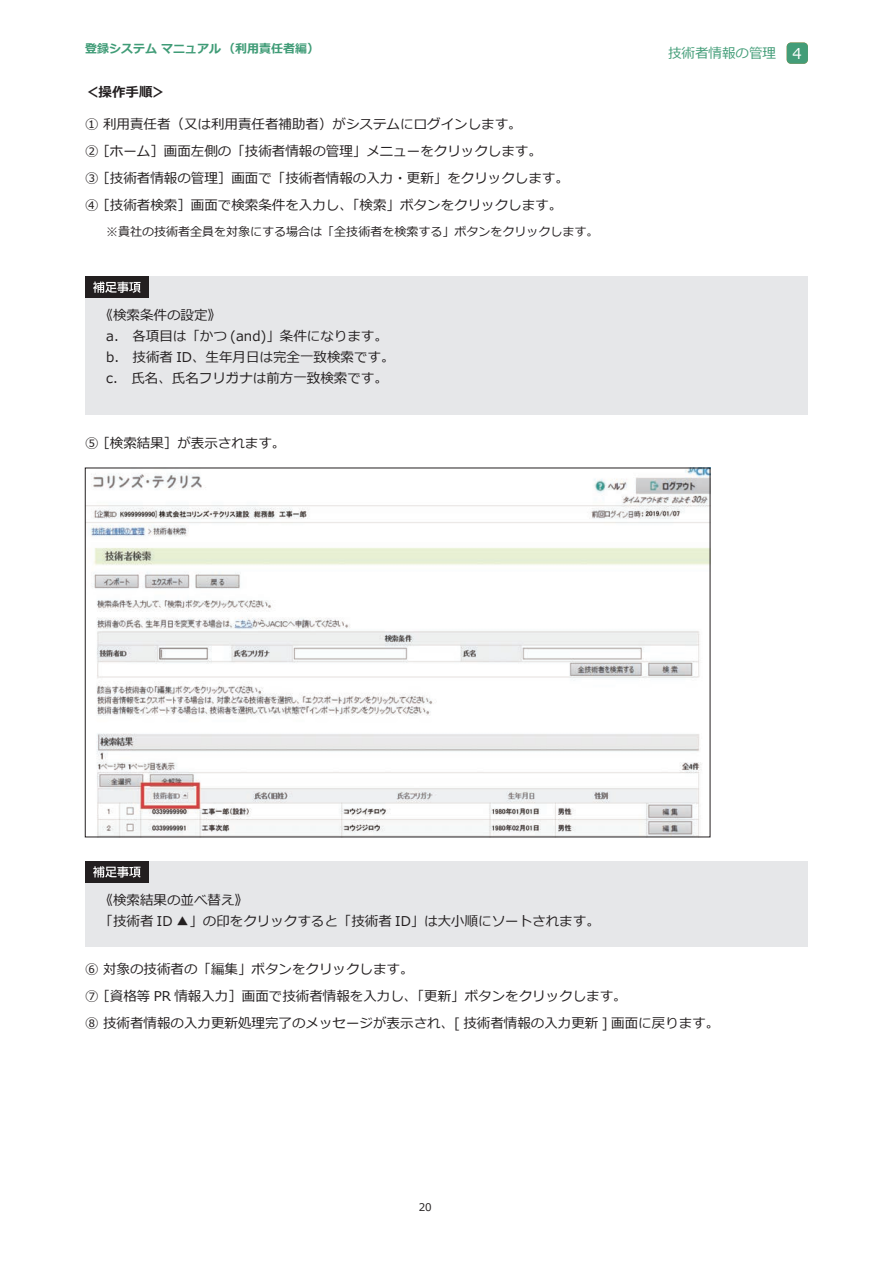
<style>
.page{position:relative;width:893px;height:1263px;background:#fff}
.page>*{position:absolute;margin:0;border:0;box-sizing:border-box;transform-origin:0 0}
.t1{font:15px "Meiryo";color:#fff}
.t2{font:13.5px/27px "Meiryo";color:#231f20}
.t3{font:13.5px "Meiryo";color:#439d78}
.t4{font:700 13.5px "Meiryo";color:#231f20}
.t5{font:12px "Meiryo";color:#231f20}
.t6{font:700 12px "Meiryo";color:#409c77}
.t7{font:10.5px "Meiryo";color:#231f20}
</style>
<div class="page">
<div style="left:787px;top:43px;width:21px;height:21px;background:#439d78;border-radius:4px"></div>
<div style="left:85px;top:276px;width:723px;height:139px;background:#e6e7e9"></div>
<div style="left:85px;top:276px;width:64px;height:22px;background:#231f20"></div>
<svg style="left:93px;top:281px;width:48px;height:12px"></svg>
<img style="left:87px;top:470px;width:621px;height:365px">
<div style="left:85px;top:861px;width:723px;height:85px;background:#e6e7e9"></div>
<div style="left:85px;top:861px;width:64px;height:21px;background:#231f20"></div>
<svg style="left:93px;top:866px;width:48px;height:11px"></svg>
<p class="t6" style="left:85px;top:41px;width:235px">登録システムマニュアル（利用責任者編(</p>
<p class="t4" style="left:85px;top:82px;width:82px">＜操作手順&lt;</p>
<p class="t2" style="left:85px;top:111px;width:485px">① 利用責任者（又は利用責任者補助者）がシステムにログインします。<br>② ［ホーム］画面左側の「技術者情報の管理」メニューをクリックします。<br>③ ［技術者情報の管理］画面で「技術者情報の入力・更新」をクリックします。④ ［技術者検索］画面で検索条件を入力し、「検索」ボタンをクリックします。</p>
<p class="t5" style="left:106px;top:223px;width:493px">※貴社の技術者全員を対象にする場合は「全技術者を検索する」ボタンをクリックします。</p>
<p class="t2" style="left:106px;top:305px;width:290px;line-height:21px;text-indent:-7px">《検索条件の設定《<br>　. a 各項目は「かつ (and)」条件になります。<br>　. b 技術者 ID、生年月日は完全一致検索です。　. c 氏名、氏名フリガナは前方一致検索です。</p>
<p class="t2" style="left:85px;top:430px;width:202px">⑤ ［検索結果］が表示されます。</p>
<p class="t3" style="left:668px;top:44px;width:109px">技術者情報の管理</p>
<p class="t1" style="left:793px;top:43px;width:11px">14</p>
<p class="t2" style="left:100px;top:890px;width:502px;line-height:21px">《検索結果の並べ替え《<br>「技術者 ID ▲」の印をクリックすると「技術者 ID」は大小順にソートされます。</p>
<p class="t2" style="left:85px;top:956px;width:636px">⑥ 対象の技術者の「編集」ボタンをクリックします。<br>⑦ ［資格等 PR 情報入力］画面で技術者情報を入力し、「更新」ボタンをクリックします。<br>⑧ 技術者情報の入力更新処理完了のメッセージが表示され、[ 技術者情報の入力更新 ] 画面に戻ります。</p>
<p class="t7" style="left:419px;top:1199px;width:15px">20</p>
</div>
